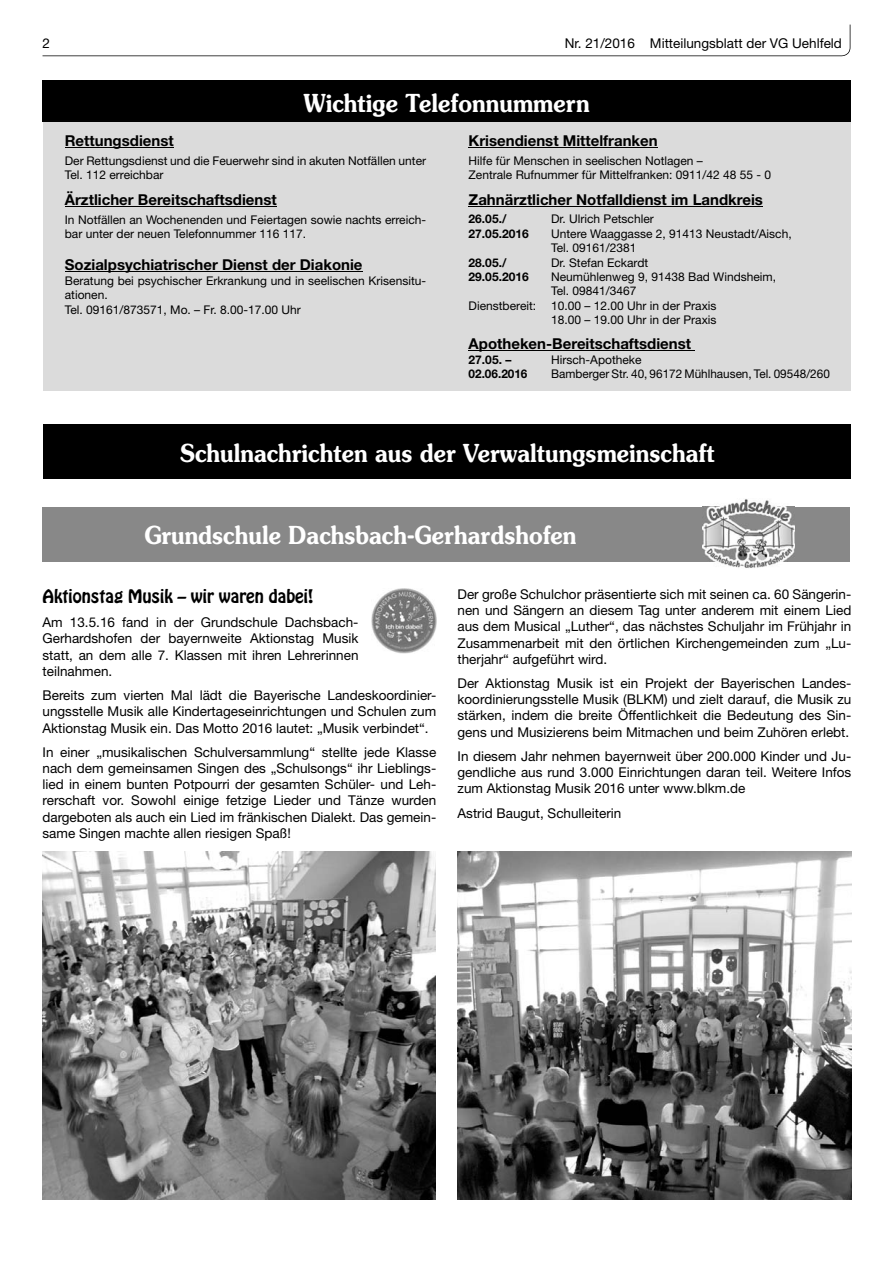
<style>
.page{position:relative;width:893px;height:1263px;background:#fff}
.page>*{position:absolute;margin:0;border:0;box-sizing:border-box;transform-origin:0 0}
.t1{font:600 24.75px "Souvenir";color:#fff;scale:.89 1}
.t2{font:16.5px "Hobo Std";color:#000}
.t3{font:700 15px "Helvetica Neue";color:#000}
.t4{font:13.5px/16.2px "Helvetica Neue";color:#000;text-align:justify}
.t5{font:12px/14.4px "Helvetica Neue";color:#000}
.t6{font:700 12px "Helvetica Neue";color:#000}
</style>
<div class="page">
<svg style="left:43px;top:25px;width:807px;height:31px"></svg>
<div style="left:43px;top:96px;width:808px;height:294px;background:#dbdbdb"></div>
<hr style="left:65px;top:147px;width:109px;height:1px;background:#000">
<hr style="left:65px;top:206px;width:212px;height:1px;background:#000">
<hr style="left:65px;top:271px;width:298px;height:1px;background:#000">
<hr style="left:469px;top:147px;width:189px;height:1px;background:#000">
<hr style="left:469px;top:206px;width:294px;height:1px;background:#000">
<hr style="left:469px;top:350px;width:226px;height:1px;background:#000">
<div style="left:43px;top:81px;width:808px;height:41px;background:#000"></div>
<img style="left:371px;top:588px;width:65px;height:65px">
<div style="left:42px;top:507px;width:808px;height:54px;background:#888"></div>
<img style="left:703px;top:499px;width:92px;height:69px">
<img style="left:703px;top:507px;width:92px;height:54px">
<div style="left:43px;top:425px;width:808px;height:54px;background:#000"></div>
<img style="left:457px;top:851px;width:394px;height:348px">
<img style="left:42px;top:851px;width:394px;height:348px">
<p class="t4" style="left:43px;top:36px;width:9px">2</p>
<p class="t4" style="left:565px;top:36px;width:279px">Nr. 21/2016 Mitteilungsblatt der VG Uehlfeld</p>
<h1 class="t1" style="left:304px;top:93px;width:323px">Wichtige Telefonnummern</h1>
<p class="t3" style="left:65px;top:136px;width:110px">Rettungsdienst</p>
<p class="t5" style="left:65px;top:155px;width:363px">Der Rettungsdienst und die Feuerwehr sind in akuten Notfällen unter<br>Tel. 112 erreichbar</p>
<p class="t3" style="left:65px;top:194px;width:213px">Ärztlicher Bereitschaftsdienst</p>
<p class="t5" style="left:65px;top:213px;width:363px">In Notfällen an Wochenenden und Feiertagen sowie nachts erreich&shy;bar unter der neuen Telefonnummer 116 117.</p>
<p class="t3" style="left:65px;top:260px;width:299px">Sozialpsychiatrischer Dienst der Diakonie</p>
<p class="t5" style="left:65px;top:274px;width:363px">Beratung bei psychischer Erkrankung und in seelischen Krisensitu&shy;ationen.<br>Tel. 09161/873571, Mo. – Fr. 8.00-17.00 Uhr</p>
<p class="t3" style="left:469px;top:136px;width:191px">Krisendienst Mittelfranken</p>
<p class="t5" style="left:469px;top:155px;width:304px">Hilfe für Menschen in seelischen Notlagen –<br>Zentrale Rufnummer für Mittelfranken: 0911/42 48 55 - 0</p>
<p class="t3" style="left:469px;top:194px;width:296px">Zahnärztlicher Notfalldienst im Landkreis</p>
<p class="t6" style="left:469px;top:215px;width:39px">26.05./</p>
<p class="t5" style="left:551px;top:213px;width:104px">Dr. Ulrich Petschler</p>
<p class="t6" style="left:469px;top:229px;width:62px">27.05.2016</p>
<p class="t5" style="left:551px;top:227px;width:242px">Untere Waaggasse 2, 91413 Neustadt/Aisch,<br>Tel. 09161/2381</p>
<p class="t6" style="left:469px;top:258px;width:39px">28.05./</p>
<p class="t5" style="left:551px;top:256px;width:99px">Dr. Stefan Eckardt</p>
<p class="t6" style="left:469px;top:272px;width:62px">29.05.2016</p>
<p class="t5" style="left:551px;top:271px;width:226px">Neumühlenweg 9, 91438 Bad Windsheim,</p>
<p class="t5" style="left:551px;top:285px;width:87px">Tel. 09841/3467</p>
<p class="t5" style="left:469px;top:299px;width:249px">Dienstbereit: 10.00 – 12.00 Uhr in der Praxis</p>
<p class="t5" style="left:551px;top:314px;width:167px">18.00 – 19.00 Uhr in der Praxis</p>
<p class="t3" style="left:469px;top:339px;width:224px">Apotheken-Bereitschaftsdienst</p>
<p class="t6" style="left:469px;top:355px;width:44px">27.05. –</p>
<p class="t5" style="left:551px;top:353px;width:92px">Hirsch-Apotheke</p>
<p class="t6" style="left:469px;top:369px;width:60px">02.06.2016</p>
<p class="t5" style="left:551px;top:368px;width:280px">Bamberger Str. 40, 96172 Mühlhausen, Tel. 09548/260</p>
<h1 class="t1" style="left:180px;top:443px;width:602px">Schulnachrichten aus der Verwaltungsmeinschaft</h1>
<h1 class="t1" style="left:144px;top:525px;width:487px">Grundschule Dachsbach-Gerhardshofen</h1>
<p class="t2" style="left:43px;top:588px;width:273px">Aktionstag Musik – wir waren dabei!</p>
<p class="t4" style="left:43px;top:616px;width:317px">Am 13.5.16 fand in der Grundschule Dachsbach-Gerhardshofen der bayernweite Aktionstag Musik statt, an dem alle 7. Klassen mit ihren Lehrerinnen teilnahmen.</p>
<p class="t4" style="left:43px;top:688px;width:395px">Bereits zum vierten Mal lädt die Bayerische Landeskoordinier&shy;ungsstelle Musik alle Kindertageseinrichtungen und Schulen zum Aktionstag Musik ein. Das Motto 2016 lautet: „Musik verbindet“.</p>
<p class="t4" style="left:43px;top:745px;width:395px">In einer „musikalischen Schulversammlung“ stellte jede Klasse nach dem gemeinsamen Singen des „Schulsongs“ ihr Lieblings&shy;lied in einem bunten Potpourri der gesamten Schüler- und Leh&shy;rerschaft vor. Sowohl einige fetzige Lieder und Tänze wurden dargeboten als auch ein Lied im fränkischen Dialekt. Das gemein&shy;same Singen machte allen riesigen Spaß!</p>
<p class="t4" style="left:458px;top:587px;width:395px">Der große Schulchor präsentierte sich mit seinen ca. 60 Sängerin&shy;nen und Sängern an diesem Tag unter anderem mit einem Lied aus dem Musical „Luther“, das nächstes Schuljahr im Frühjahr in Zusammenarbeit mit den örtlichen Kirchengemeinden zum „Lu&shy;therjahr“ aufgeführt wird.</p>
<p class="t4" style="left:458px;top:676px;width:395px">Der Aktionstag Musik ist ein Projekt der Bayerischen Landes&shy;koordinierungsstelle Musik (BLKM) und zielt darauf, die Musik zu stärken, indem die breite Öffentlichkeit die Bedeutung des Sin&shy;gens und Musizierens beim Mitmachen und beim Zuhören erlebt.</p>
<p class="t4" style="left:458px;top:749px;width:395px">In diesem Jahr nehmen bayernweit über 200.000 Kinder und Ju&shy;gendliche aus rund 3.000 Einrichtungen daran teil. Weitere Infos zum Aktionstag Musik 2016 unter www.blkm.de</p>
<p class="t4" style="left:458px;top:806px;width:165px">Astrid Baugut, Schulleiterin</p>
</div>
